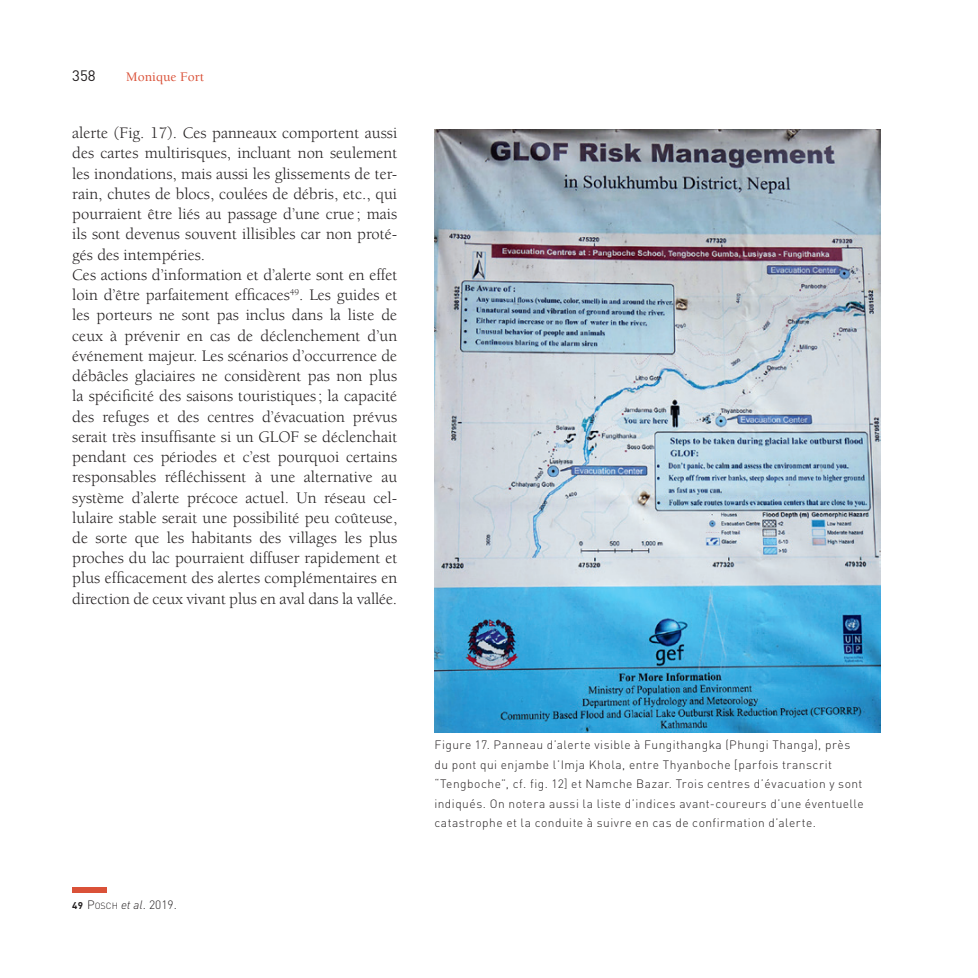
<style>
.page{position:relative;width:978px;height:978px;background:#fff}
.page>*{position:absolute;margin:0;border:0;box-sizing:border-box;transform-origin:0 0}
.t1{font:16.5px/20.2px "Berkeley";color:#231f20}
.t2{font:15px "DIN";color:#231f20}
.t3{font:500 13.5px "Berkeley";color:#da5138}
.t4{font:300 12px/19.5px "DIN";letter-spacing:.04em;color:#231f20}
.s1{font-weight:700;font-size:9.75px}
.s2{font-style:inherit}
.s3{font-size:9px}
.s4{font-style:italic}
</style>
<div class="page">
<img style="left:435px;top:130px;width:445px;height:602px">
<div style="left:72px;top:887px;width:35px;height:5px;background:#da5138"></div>
<p class="t2" style="left:72px;top:66px;width:25px">358</p>
<p class="t3" style="left:126px;top:70px;width:79px">Monique Fort</p>
<p class="t1" style="left:72px;top:123px;width:327px">alerte (Fig. 17). Ces panneaux comportent aussi des cartes multirisques, incluant non seulement les inondations, mais aussi les glissements de ter&shy;rain, chutes de blocs, coulées de débris, etc., qui pourraient être liés au passage d’une crue ; mais ils sont devenus souvent illisibles car non proté&shy;gés des intempéries.<br>Ces actions d’information et d’alerte sont en effet loin d’être parfaitement efficaces<sup>49</sup>. Les guides et les porteurs ne sont pas inclus dans la liste de ceux à prévenir en cas de déclenchement d’un événement majeur. Les scénarios d’occurrence de débâcles glaciaires ne considèrent pas non plus la spécificité des saisons touristiques; la capacité des refuges et des centres d’évacuation prévus serait très insuffisante si un GLOF se déclenchait pendant ces périodes et c’est pourquoi certains responsables réfléchissent à une alternative au système d’alerte précoce actuel. Un réseau cel&shy;lulaire stable serait une possibilité peu coûteuse, de sorte que les habitants des villages les plus proches du lac pourraient diffuser rapidement et plus efficacement des alertes complémentaires en direction de ceux vivant plus en aval dans la vallée.</p>
<p class="t4" style="left:72px;top:895px;width:106px"><span class="s1">49</span> <span class="s2">P</span><span class="s3">OSCH</span> <span class="s4">et al</span>. 2019.</p>
<p class="t4" style="left:434px;top:735px;width:431px">Figure 17. Panneau d’alerte visible à Fungithangka (Phungi Thanga), près du pont qui enjambe l’Imja Khola, entre Thyanboche [parfois transcrit “Tengboche”, cf. fig. 12] et Namche Bazar. Trois centres d’évacuation y sont indiqués. On notera aussi la liste d’indices avant-coureurs d’une éventuelle catastrophe et la conduite à suivre en cas de confirmation d’alerte.</p>
</div>
